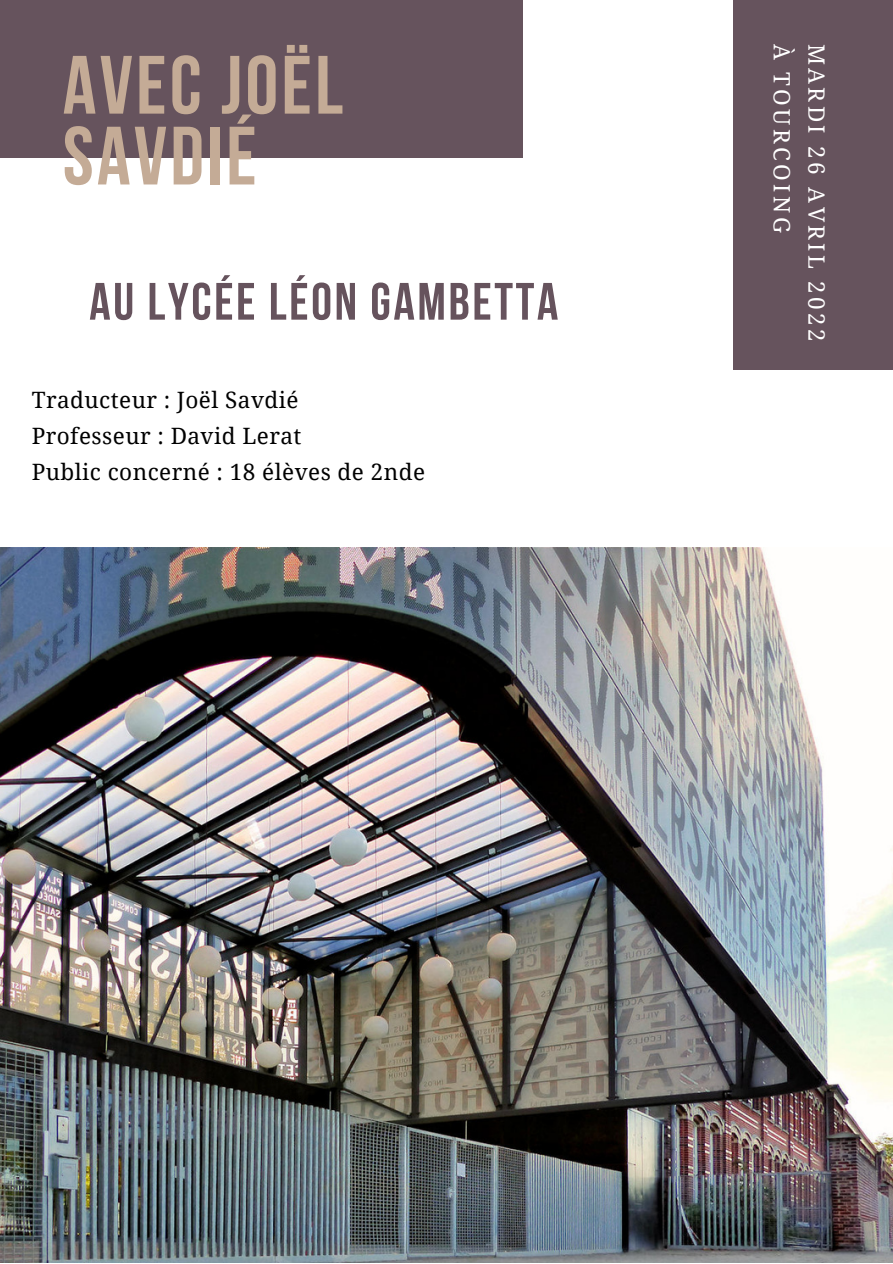
<style>
.page{position:relative;width:893px;height:1264px;background:#fff}
.page>*{position:absolute;margin:0;border:0;box-sizing:border-box;transform-origin:0 0}
.t1{font:700 82.5px/70.8px "Bebas Neue";letter-spacing:.04em;color:#c4ab96}
.t2{font:700 52.5px "Bebas Neue";letter-spacing:.05em;color:#66535d}
.t3{font:22.5px/36px "Noto Serif";letter-spacing:.02em;color:#000}
.t4{font:22.5px "Noto Serif";letter-spacing:.15em;color:#fff}
</style>
<div class="page">
<img style="left:0;top:548px;width:892px;height:714px">
<div style="left:0;top:0;width:522px;height:158px;background:#66535d"></div>
<div style="left:732px;top:0;width:160px;height:370px;background:#66535d"></div>
<p class="t4" style="left:797px;top:44px;width:190px;rotate:90deg">À TOURCOING</p>
<h1 class="t1" style="left:63px;top:58px;width:282px">AVEC JOËL<br>SAVDIÉ</h1>
<p class="t4" style="left:832px;top:44px;width:299px;rotate:90deg">MARDI 26 AVRIL 2022</p>
<h2 class="t2" style="left:89px;top:280px;width:470px">AU LYCÉE LÉON GAMBETTA</h2>
<p class="t3" style="left:32px;top:381px;width:395px">Traducteur : Joël Savdié<br>Professeur : David Lerat<br>Public concerné : 18 élèves de 2nde</p>
</div>
